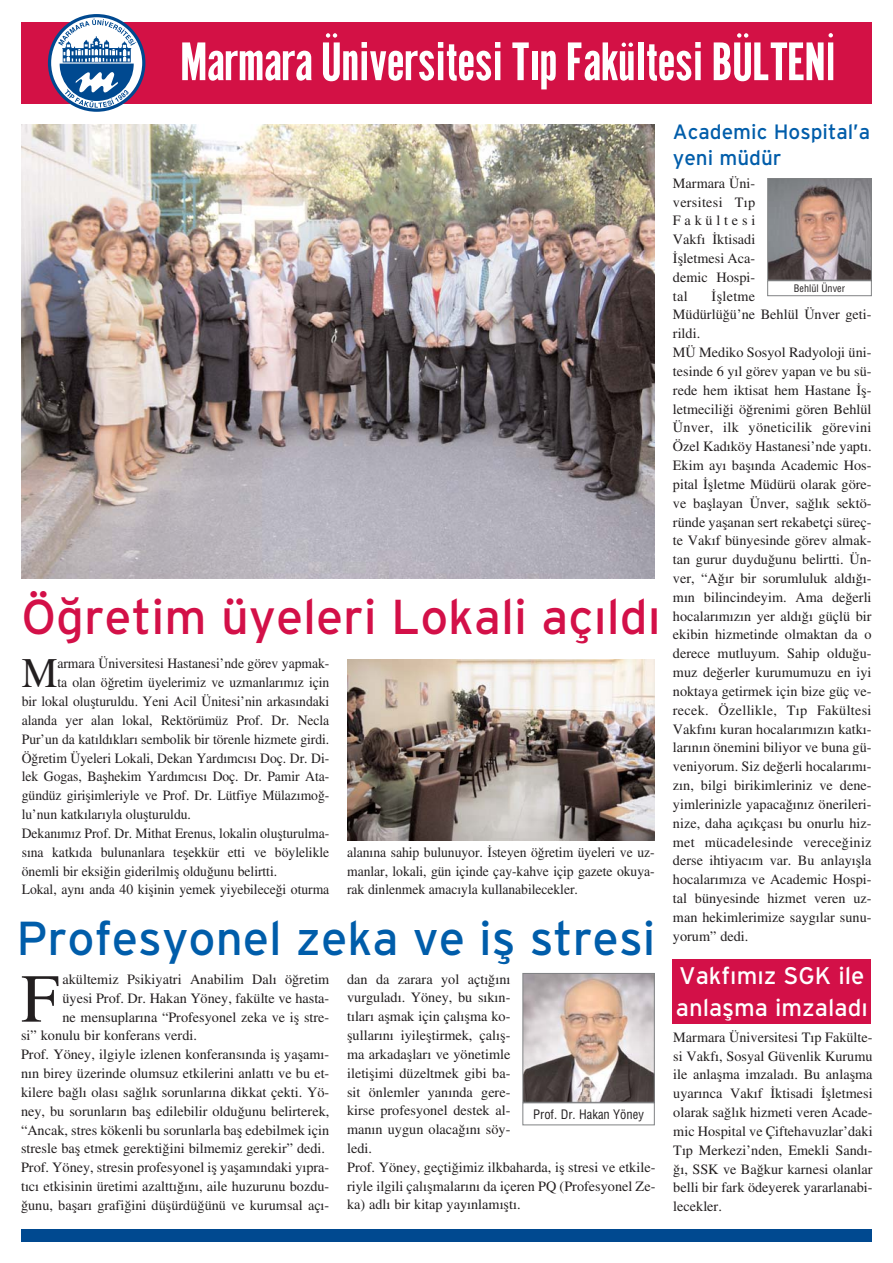
<style>
.page{position:relative;width:893px;height:1263px;background:#fff}
.page>*{position:absolute;margin:0;border:0;box-sizing:border-box;transform-origin:0 0}
.t1{font:68.55px "Mtimes Mas";color:#231f20}
.t2{font:48.9px "Interstate Regular TR";color:#d31048}
.t3{font:47.55px "Interstate Regular TR";color:#005daa}
.t4{font:42.15px "Mtimes Mas";color:#231f20;scale:.96 1}
.t5{font:24px/32px "Interstate Regular TR";color:#fff}
.t6{font:20.7px/25.5px "Interstate Regular TR";color:#005daa}
.t7{font:14.25px/18.9px "Mtimes Mas";color:#231f20;text-align:justify}
.t8{font:14.25px/18.9px "Mtimes Mas";color:#231f20;text-align:justify;scale:.96 1}
.t9{font:12.75px "Helvetica Condensed";color:#231f20}
.t10{font:10.05px "Helvetica Condensed";color:#231f20}
</style>
<div class="page">
<div style="left:21px;top:22px;width:850px;height:81px;background:#d31145"></div>
<svg style="left:48px;top:14px;width:97px;height:98px"></svg>
<svg style="left:58px;top:19px;width:78px;height:89px;background:#87a1c4"></svg>
<svg style="left:182px;top:42px;width:130px;height:39px"></svg>
<svg style="left:323px;top:33px;width:177px;height:48px"></svg>
<svg style="left:512px;top:42px;width:17px;height:38px"></svg>
<div style="left:532px;top:51px;width:5px;height:29px;background:#fff"></div>
<svg style="left:541px;top:51px;width:15px;height:38px"></svg>
<svg style="left:568px;top:42px;width:65px;height:39px"></svg>
<div style="left:638px;top:42px;width:6px;height:38px;background:#fff"></div>
<svg style="left:647px;top:42px;width:54px;height:39px"></svg>
<svg style="left:714px;top:33px;width:119px;height:48px"></svg>
<div style="left:21px;top:1229px;width:851px;height:13px;background:#004990"></div>
<img style="left:769px;top:180px;width:101px;height:99px">
<div style="left:767px;top:178px;width:105px;height:103px;border:1px solid #808284"></div>
<div style="left:767px;top:280px;width:105px;height:16px;border:1px solid #808284"></div>
<img style="left:524px;top:975px;width:129px;height:126px">
<div style="left:522px;top:973px;width:133px;height:130px;border:1px solid #808284"></div>
<div style="left:522px;top:1102px;width:133px;height:23px;border:1px solid #808284"></div>
<div style="left:672px;top:959px;width:199px;height:64px;background:#d31048"></div>
<img style="left:21px;top:124px;width:633px;height:454px">
<img style="left:347px;top:660px;width:308px;height:180px">
<h2 class="t2" style="left:22px;top:598px;width:641px">Ö¤retim üyeleri Lokali aç›ld›</h2>
<h3 class="t4" style="left:22px;top:659px;width:39px">M</h3>
<p class="t8" style="left:57px;top:656px;width:285px">armara Üniversitesi Hastanesi’nde görev yapmak-</p>
<p class="t8" style="left:57px;top:675px;width:285px">ta olan ö¤retim üyelerimiz ve uzmanlar›m›z için</p>
<p class="t8" style="left:22px;top:694px;width:322px">bir lokal oluflturuldu. Yeni Acil Ünitesi’nin arkas›ndaki</p>
<p class="t8" style="left:22px;top:712px;width:322px">alanda yer alan lokal, Rektörümüz Prof. Dr. Necla</p>
<p class="t8" style="left:22px;top:731px;width:322px">Pur’un da kat›ld›klar› sembolik bir törenle hizmete girdi.</p>
<p class="t8" style="left:22px;top:750px;width:322px">Ö¤retim Üyeleri Lokali, Dekan Yard›mc›s› Doç. Dr. Di-</p>
<p class="t8" style="left:22px;top:769px;width:322px">lek Gogas, Baflhekim Yard›mc›s› Doç. Dr. Pamir Ata-</p>
<p class="t8" style="left:22px;top:788px;width:322px">gündüz giriflimleriyle ve Prof. Dr. Lütfiye Mülaz›mo¤-</p>
<p class="t8" style="left:22px;top:807px;width:178px">lu’nun katk›lar›yla oluflturuldu.</p>
<p class="t8" style="left:22px;top:825px;width:322px">Dekan›m›z Prof. Dr. Mithat Erenus, lokalin oluflturulma-</p>
<p class="t8" style="left:22px;top:844px;width:322px">s›na katk›da bulunanlara teflekkür etti ve böylelikle</p>
<p class="t8" style="left:22px;top:863px;width:267px">önemli bir eksi¤in giderilmifl oldu¤unu belirtti.</p>
<p class="t8" style="left:22px;top:882px;width:322px">Lokal, ayn› anda 40 kiflinin yemek yiyebilece¤i oturma</p>
<p class="t8" style="left:347px;top:844px;width:322px">alan›na sahip bulunuyor. ‹steyen ö¤retim üyeleri ve uz&shy;manlar, lokali, gün içinde çay-kahve içip gazete okuya&shy;rak dinlenmek amac›yla kullanabilecekler.</p>
<h3 class="t3" style="left:17px;top:920px;width:640px">Profesyonel zeka ve ifl stresi</h3>
<h1 class="t1" style="left:21px;top:976px;width:40px">F</h1>
<p class="t7" style="left:62px;top:972px;width:268px">akültemiz Psikiyatri Anabilim Dal› ö¤retim</p>
<p class="t7" style="left:62px;top:990px;width:268px">üyesi Prof. Dr. Hakan Yöney, fakülte ve hasta-</p>
<p class="t7" style="left:62px;top:1009px;width:268px">ne mensuplar›na “Profesyonel zeka ve ifl stre-</p>
<p class="t7" style="left:21px;top:1028px;width:177px">si” konulu bir konferans verdi.</p>
<p class="t7" style="left:21px;top:1047px;width:310px">Prof. Yöney, ilgiyle izlenen konferans›nda ifl yaflam›-</p>
<p class="t7" style="left:21px;top:1066px;width:310px">n›n birey üzerinde olumsuz etkilerini anlatt› ve bu et-</p>
<p class="t7" style="left:21px;top:1084px;width:310px">kilere ba¤l› olas› sa¤l›k sorunlar›na dikkat çekti. Yö-</p>
<p class="t7" style="left:21px;top:1103px;width:310px">ney, bu sorunlar›n bafl edilebilir oldu¤unu belirterek,</p>
<p class="t7" style="left:21px;top:1122px;width:310px">“Ancak, stres kökenli bu sorunlarla bafl edebilmek için</p>
<p class="t7" style="left:21px;top:1141px;width:306px">stresle bafl etmek gerekti¤ini bilmemiz gerekir” dedi.</p>
<p class="t7" style="left:21px;top:1160px;width:310px">Prof. Yöney, stresin profesyonel ifl yaflam›ndaki y›pra-</p>
<p class="t7" style="left:21px;top:1179px;width:310px">t›c› etkisinin üretimi azaltt›¤›n›, aile huzurunu bozdu-</p>
<p class="t7" style="left:21px;top:1197px;width:310px">¤unu, baflar› grafi¤ini düflürdü¤ünü ve kurumsal aç›-</p>
<p class="t7" style="left:347px;top:971px;width:310px;text-align:left">dan da zarara yol açt›¤›n›<br>vurgulad›. Yöney, bu s›k›n-<br>t›lar› aflmak için çal›flma ko-<br>flullar›n› iyilefltirmek, çal›fl-<br>ma arkadafllar› ve yönetimle<br>iletiflimi düzeltmek gibi ba-<br>sit önlemler yan›nda gere-<br>kirse profesyonel destek al-<br>man›n uygun olaca¤›n› söy-<br>ledi.<br>Prof. Yöney, geçti¤imiz ilkbaharda, ifl stresi ve etkile&shy;riyle ilgili çal›flmalar›n› da içeren PQ (Profesyonel Ze&shy;ka) adl› bir kitap yay›nlam›flt›.</p>
<p class="t9" style="left:533px;top:1109px;width:112px">Prof. Dr. Hakan Yöney</p>
<h3 class="t6" style="left:673px;top:121px;width:199px">Academic Hospital’a yeni müdür</h3>
<p class="t7" style="left:673px;top:175px;width:84px">Marmara Üni&shy;versitesi T›p Fakültesi Vakf› ‹ktisadi ‹flletmesi Aca&shy;demic Hospi&shy;tal</p>
<p class="t10" style="left:794px;top:285px;width:53px">Behlül Ünver</p>
<p class="t7" style="left:673px;top:288px;width:200px;text-align:left;text-indent:39px">‹flletme<br>Müdürlü¤ü’ne Behlül Ünver geti&shy;rildi.<br>MÜ Mediko Sosyol Radyoloji üni&shy;tesinde 6 y›l görev yapan ve bu sü&shy;rede hem iktisat hem Hastane ‹fl&shy;letmecili¤i ö¤renimi gören Behlül<br>Ünver, ilk yöneticilik görevini<br>Özel Kad›köy Hastanesi’nde yapt›.<br>Ekim ay› bafl›nda Academic Hos&shy;pital ‹flletme Müdürü olarak göre&shy;ve bafllayan Ünver, sa¤l›k sektö&shy;ründe yaflanan sert rekabetçi süreç&shy;te Vak›f bünyesinde görev almak&shy;tan gurur duydu¤unu belirtti. Ün&shy;ver, “A¤›r bir sorumluluk ald›¤›- m›n bilincindeyim. Ama de¤erli hocalar›m›z›n yer ald›¤› güçlü bir ekibin hizmetinde olmaktan da o derece mutluyum. Sahip oldu¤u&shy;muz de¤erler kurumumuzu en iyi noktaya getirmek için bize güç ve&shy;recek. Özellikle, T›p Fakültesi<br>Vakf›n› kuran hocalar›m›z›n katk›- lar›n›n önemini biliyor ve buna gü&shy;veniyorum. Siz de¤erli hocalar›m›- z›n, bilgi birikimleriniz ve dene&shy;yimlerinizle yapaca¤›n›z önerileri&shy;nize, daha aç›kças› bu onurlu hiz&shy;met mücadelesinde verece¤iniz derse ihtiyac›m var. Bu anlay›flla hocalar›m›za ve Academic Hospi&shy;tal bünyesinde hizmet veren uz&shy;man hekimlerimize sayg›lar sunu&shy;yorum” dedi.</p>
<h3 class="t5" style="left:676px;top:961px;width:193px">Vakf›m›z SGK ile anlaflma imzalad›</h3>
<p class="t7" style="left:673px;top:1029px;width:201px">Marmara Üniversitesi T›p Fakülte&shy;si Vakf›, Sosyal Güvenlik Kurumu ile anlaflma imzalad›. Bu anlaflma uyar›nca Vak›f ‹ktisadi ‹flletmesi olarak sa¤l›k hizmeti veren Acade&shy;mic Hospital ve Çiftehavuzlar’daki T›p Merkezi’nden, Emekli Sand›- ¤›, SSK ve Ba¤kur karnesi olanlar belli bir fark ödeyerek yararlanabi&shy;lecekler.</p>
</div>
